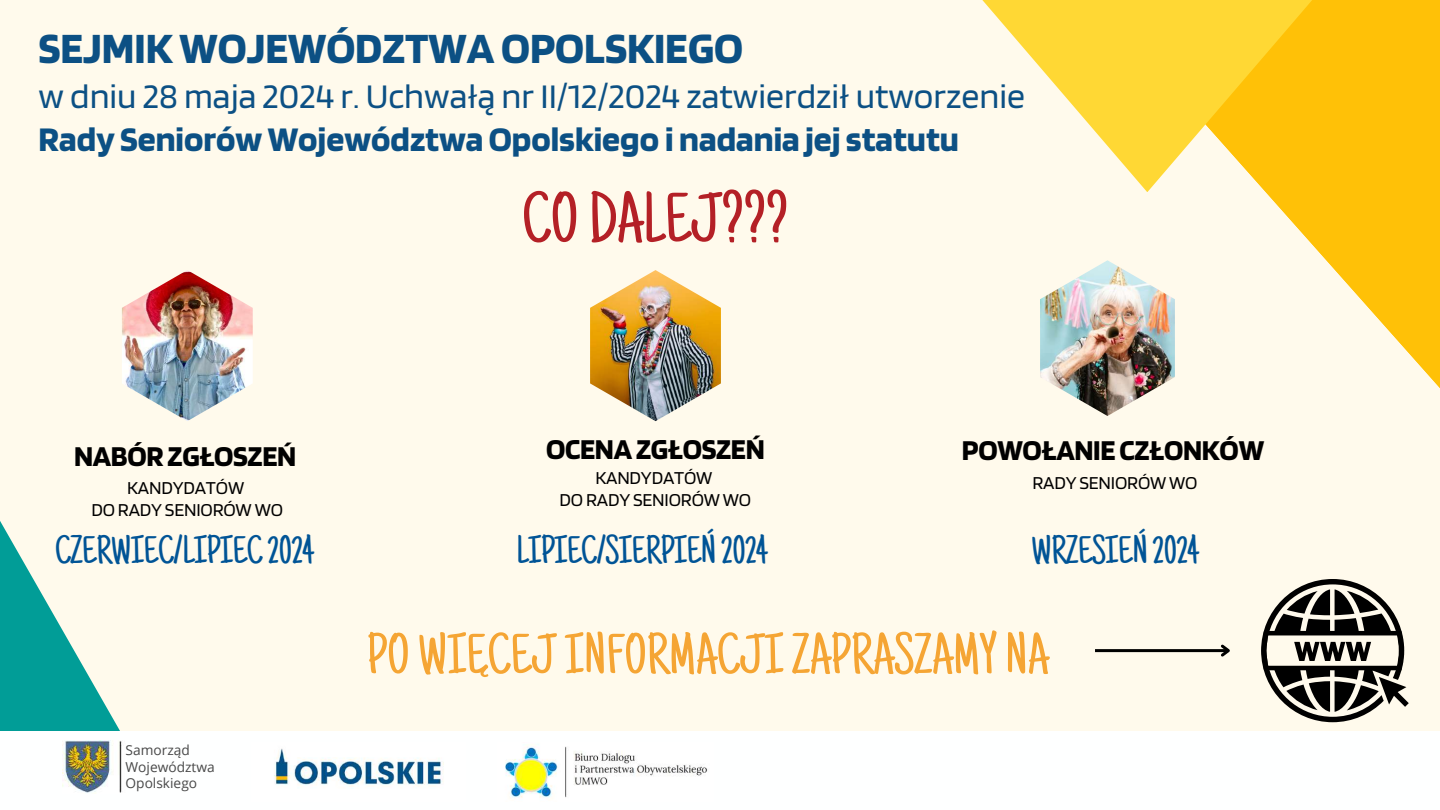
<style>
.page{position:relative;width:1440px;height:810px;background:#fffaec}
.page>*{position:absolute;margin:0;border:0;box-sizing:border-box;transform-origin:0 0}
.t1{font:72px "Just Another Hand";color:#b42026}
.t2{font:58px "Just Another Hand";color:#f5a534}
.t3{font:700 45px "Blinker";color:#0c5084}
.t4{font:40px "Just Another Hand";letter-spacing:-.01em;color:#005496}
.t5{font:36px "Blinker";color:#0c5084}
.t6{font:700 36px "Blinker";color:#0c5084}
.t7{font:700 30px "Blinker";letter-spacing:-.01em;color:#000}
.t8{font:19px/22.5px "Blinker";letter-spacing:-.01em;color:#000;text-align:center}
.t9{font:13.7px/16.6px "Open Sans";color:#484848}
</style>
<div class="page">
<svg style="left:1265px;top:0;width:175px;height:388px;fill:#ffc107"></svg>
<svg style="left:0;top:521px;width:167px;height:211px"></svg>
<svg style="left:982px;top:0;width:376px;height:192px"></svg>
<img style="left:122px;top:270px;width:131px;height:151px">
<img style="left:1040px;top:260px;width:135px;height:156px">
<img style="left:590px;top:270px;width:131px;height:151px">
<div style="left:0;top:732px;width:1440px;height:78px;background:#feffff"></div>
<img style="left:62px;top:741px;width:60px;height:52px">
<img style="left:274px;top:748px;width:170px;height:39px">
<img style="left:505px;top:745px;width:203px;height:53px">
<svg style="left:1261px;top:579px;width:148px;height:143px"></svg>
<hr style="left:1095px;top:649px;width:133px;height:3px;background:#000">
<svg style="left:1218px;top:644px;width:12px;height:13px"></svg>
<h3 class="t3" style="left:39px;top:20px;width:706px">SEJMIK WOJEWÓDZTWAOPOLSKIEGO</h3>
<h3 class="t5" style="left:39px;top:74px;width:988px">w dniu 28 maja 2024 r. Uchwałą nr II/12/2024 zatwierdził utworzenie</h3>
<h3 class="t6" style="left:39px;top:116px;width:922px">Rady Seniorów WojewództwaOpolskiego i nadania jej statutu</h3>
<h1 class="t1" style="left:522px;top:191px;width:268px">CO DALEJ???</h1>
<h3 class="t7" style="left:74px;top:437px;width:224px">NABÓRZGŁOSZEŃ</h3>
<p class="t8" style="left:91px;top:475px;width:193px">KANDYDATÓW<br>DO RADY SENIORÓW WO</p>
<h3 class="t4" style="left:55px;top:535px;width:261px">CZERWIEC/LIPIEC2024</h3>
<p class="t9" style="left:126px;top:741px;width:91px">Samorząd<br>Województwa<br>Opolskiego</p>
<h3 class="t7" style="left:546px;top:430px;width:220px">OCENAZGŁOSZEŃ</h3>
<p class="t8" style="left:560px;top:466px;width:193px">KANDYDATÓW<br>DO RADY SENIORÓW WO</p>
<h3 class="t4" style="left:517px;top:535px;width:253px">LIPIEC/SIERPIEŃ2024</h3>
<h3 class="t7" style="left:962px;top:431px;width:304px">POWOŁANIE CZŁONKÓW</h3>
<p class="t8" style="left:1032px;top:471px;width:167px">RADY SENIORÓW WO</p>
<h3 class="t4" style="left:1031px;top:535px;width:169px">WRZESIEŃ2024</h3>
<h2 class="t2" style="left:367px;top:632px;width:683px">PO WIĘCEJ INFORMACJIZAPRASZAMYNA</h2>
</div>
